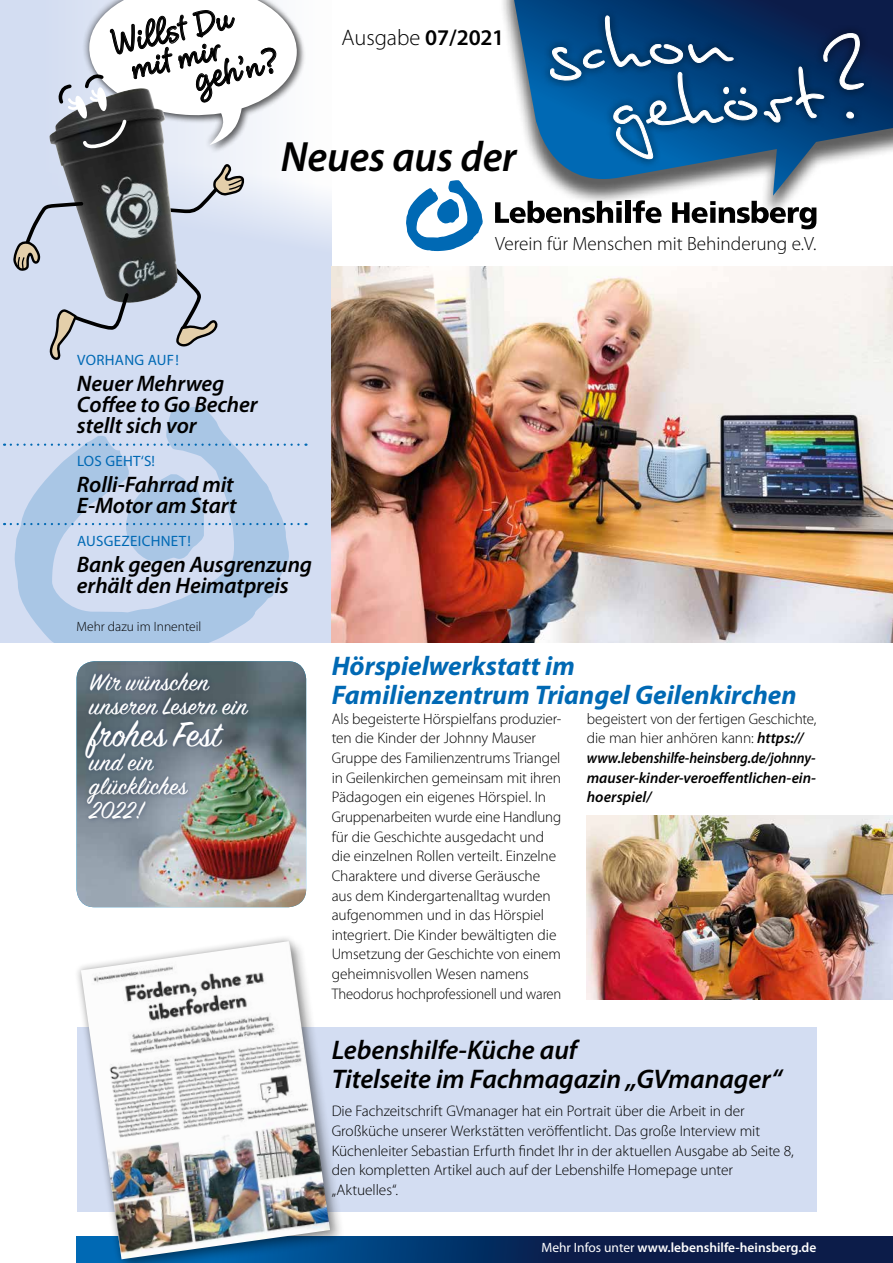
<style>
.page{position:relative;width:893px;height:1263px;background:#fff}
.page>*{position:absolute;margin:0;border:0;box-sizing:border-box;transform-origin:0 0}
.t1{font:italic 600 42.6px "Myriad Pro";letter-spacing:-.005em;color:#000}
.t2{font:39.3px "Sign Painter House Script";letter-spacing:.01em;color:#fff}
.t3{font:700 32.7px "Cluff Hmk";color:#000;scale:.9 1}
.t4{font:italic 700 27px/28.5px "Myriad Pro";color:#0069b4}
.t5{font:italic 600 27px/28.5px "Myriad Pro";letter-spacing:-.005em;color:#000}
.t6{font:26.85px/24px "Sign Painter House Script";letter-spacing:.015em;color:#fff}
.t7{font:italic 600 22.5px/21px "Myriad Pro";letter-spacing:-.005em;color:#000}
.t8{font:300 22.5px "Myriad Pro";color:#000}
.t9{font:300 19.2px "Myriad Pro";color:#000}
.t10{font:300 15.3px/19.6px "Myriad Pro";letter-spacing:-.005em;color:#000}
.t11{font:italic 600 15.3px/19.6px "Myriad Pro";letter-spacing:-.005em;color:#000}
.t12{font:15px "Myriad Pro";letter-spacing:.02em;color:#0069b4}
.t13{font:600 13.5px "Myriad Pro";color:#fff}
.t14{font:300 13.5px "Myriad Pro";color:#000}
.s1{font-size:35.25px}
.s2{font-size:36.9px}
.s3{font-weight:600}
.s4{font-weight:300;font-style:normal}
.s5{font-weight:400}
</style>
<div class="page">
<svg style="left:345px;top:1237px;width:548px;height:26px;background:#082556"></svg>
<svg style="left:0;top:0;width:332px;height:267px"></svg>
<svg style="left:406px;top:180px;width:77px;height:71px"></svg>
<svg style="left:495px;top:202px;width:127px;height:21px"></svg>
<div style="left:625px;top:201px;width:6px;height:22px;background:#000"></div>
<svg style="left:635px;top:220px;width:26px;height:3px"></svg>
<svg style="left:672px;top:220px;width:144px;height:9px"></svg>
<div style="left:499px;top:0;width:394px;height:220px;background:#000;opacity:.63"></div>
<svg style="left:514px;top:0;width:379px;height:196px"></svg>
<div style="left:541px;top:7px;width:331px;height:161px;background:#000;opacity:.75"></div>
<svg style="left:550px;top:7px;width:314px;height:152px;background:#1d5588"></svg>
<div style="left:0;top:267px;width:332px;height:376px;background:#d3ddf2"></div>
<svg style="left:15px;top:407px;width:273px;height:236px"></svg>
<div style="left:77px;top:1027px;width:739px;height:184px;background:#d3ddf2"></div>
<img style="left:77px;top:661px;width:229px;height:246px">
<div style="left:80px;top:667px;width:174px;height:157px;background:#0c1c49;opacity:.44"></div>
<svg style="left:11px;top:443px;width:295px;height:3px"></svg>
<svg style="left:11px;top:472px;width:295px;height:89px"></svg>
<img style="left:332px;top:267px;width:561px;height:376px">
<img style="left:587px;top:815px;width:306px;height:185px">
<div style="left:78px;top:938px;width:267px;height:325px;background:#000;opacity:.33"></div>
<svg style="left:76px;top:937px;width:263px;height:326px"></svg>
<img style="left:81px;top:941px;width:249px;height:318px">
<svg style="left:11px;top:0;width:295px;height:360px"></svg>
<h3 class="t3" style="left:106px;top:24px;width:138px;rotate:-13deg"><span class="s1">W</span>illst Du</h3>
<h3 class="t3" style="left:125px;top:49px;width:104px;rotate:-13deg">mit mir</h3>
<h3 class="t3" style="left:189px;top:60px;width:95px;rotate:-13deg">geh’n<span class="s2">?</span></h3>
<h3 class="t8" style="left:341px;top:25px;width:164px">Ausgabe <span class="s3">07/2021</span></h3>
<h1 class="t1" style="left:281px;top:134px;width:237px">Neues aus der</h1>
<p class="t9" style="left:495px;top:233px;width:323px">Verein für Menschen mit Behinderung e.V.</p>
<p class="t12" style="left:77px;top:352px;width:103px">VORHANG AUF!</p>
<h3 class="t7" style="left:77px;top:373px;width:182px">Neuer Mehrweg<br>Coffee to Go Becher stellt sich vor</h3>
<p class="t12" style="left:77px;top:453px;width:79px">LOS GEHT‘S!</p>
<h3 class="t7" style="left:77px;top:474px;width:161px">Rolli-Fahrrad mit<br>E-Motor am Start</h3>
<p class="t12" style="left:77px;top:533px;width:115px">AUSGEZEICHNET!</p>
<h3 class="t7" style="left:77px;top:554px;width:237px">Bank gegen Ausgrenzung erhält den Heimatpreis</h3>
<p class="t14" style="left:77px;top:619px;width:126px">Mehr dazu im Innenteil</p>
<h3 class="t6" style="left:89px;top:672px;width:160px">Wir wünschen unseren Lesern ein</h3>
<h2 class="t2" style="left:89px;top:710px;width:133px">frohes Fest</h2>
<h3 class="t6" style="left:89px;top:752px;width:99px">und ein glückliches<br>2022!</h3>
<h3 class="t4" style="left:332px;top:652px;width:466px">Hörspielwerkstatt im<br>Familienzentrum Triangel Geilenkirchen</h3>
<p class="t10" style="left:332px;top:709px;width:231px">Als begeisterte Hörspielfans produzier&shy;ten die Kinder der Johnny Mauser Gruppe des Familienzentrums Triangel in Geilenkirchen gemeinsam mit ihren Pädagogen ein eigenes Hörspiel. In Gruppenarbeiten wurde eine Handlung für die Geschichte ausgedacht und die einzelnen Rollen verteilt. Einzelne Charaktere und diverse Geräusche aus dem Kindergartenalltag wurden aufgenommen und in das Hörspiel integriert. Die Kinder bewältigten die Umsetzung der Geschichte von einem geheimnisvollen Wesen namens Theodorus hochprofessionell und waren</p>
<p class="t11" style="left:587px;top:709px;width:231px"><span class="s4">begeistert von der fertigen Geschichte, die man hier anhören kann:</span> https:// www.lebenshilfe-heinsberg.de/johnny&shy;mauser-kinder-veroeffentlichen-ein&shy;hoerspiel/</p>
<h3 class="t5" style="left:332px;top:1036px;width:452px">Lebenshilfe-Küche auf<br>Titelseite im Fachmagazin „GVmanager“</h3>
<p class="t10" style="left:332px;top:1102px;width:464px">Die Fachzeitschrift GVmanager hat ein Portrait über die Arbeit in der Großküche unserer Werkstätten veröffentlicht. Das große Interview mit Küchenleiter Sebastian Erfurth findet Ihr in der aktuellen Ausgabe ab Seite 8, den kompletten Artikel auch auf der Lebenshilfe Homepage unter „Aktuelles“.</p>
<p class="t13" style="left:541px;top:1239px;width:277px"><span class="s5">Mehr Infos unter</span> www.lebenshilfe-heinsberg.de</p>
</div>
